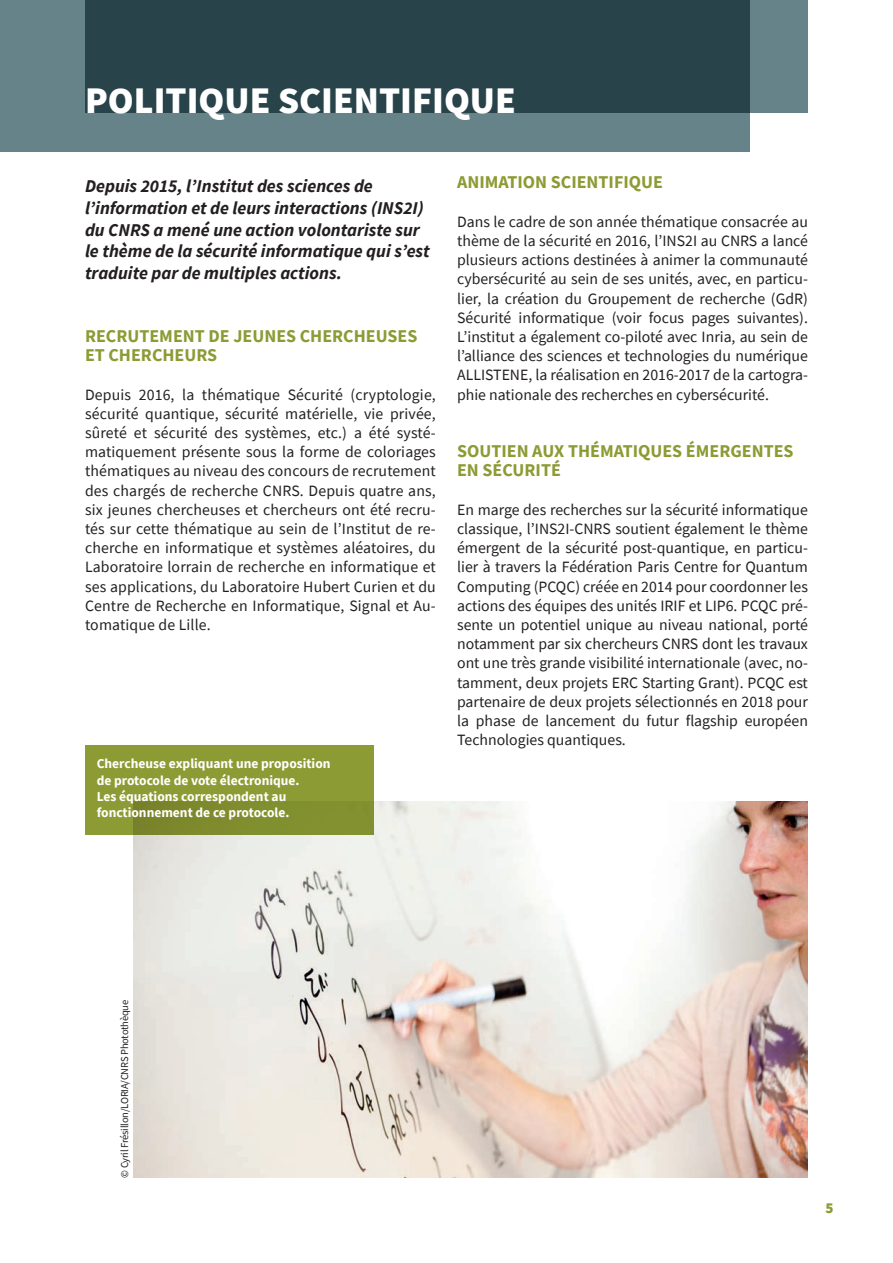
<style>
.page{position:relative;width:893px;height:1263px;background:#fff}
.page>*{position:absolute;margin:0;border:0;box-sizing:border-box;transform-origin:0 0}
.t1{font:900 37.5px "Source Sans Pro";color:#fff}
.t2{font:italic 700 18px/21.6px "Source Sans Pro";color:#231f20}
.t3{font:700 18px/19.2px "Source Sans Pro";color:#8d9b34}
.t4{font:15.75px/19.2px "Source Sans Pro";color:#231f20;text-align:justify}
.t5{font:900 15px "Source Sans Pro";color:#8d9b34}
.t6{font:700 13.5px/16.2px "Source Sans Pro";color:#fff}
.t7{font:10.5px "Source Sans Pro";letter-spacing:-.02em;color:#231f20}
</style>
<div class="page">
<img style="left:133px;top:801px;width:675px;height:377px">
<div style="left:85px;top:0;width:723px;height:113px;background:#66838a"></div>
<svg style="left:0;top:0;width:749px;height:152px;background:#3d5960"></svg>
<div style="left:85px;top:746px;width:288px;height:89px;background:linear-gradient(to bottom,#919f36,#818d2e)"></div>
<h1 class="t1" style="left:85px;top:75px;width:432px">POLITIQUE SCIENTIFIQUE</h1>
<p class="t2" style="left:85px;top:175px;width:346px">Depuis 2015, l’Institut des sciences de l’information et de leurs interactions (INS2I) du CNRS a mené une action volontariste sur le thème de la sécurité informatique qui s’est traduite par de multiples actions.</p>
<p class="t3" style="left:85px;top:326px;width:334px">RECRUTEMENT DE JEUNES CHERCHEUSES<br>ET CHERCHEURS</p>
<p class="t4" style="left:85px;top:385px;width:352px">Depuis 2016, la thématique Sécurité (cryptologie, sécurité quantique, sécurité matérielle, vie privée, sûreté et sécurité des systèmes, etc.) a été systé&shy;matiquement présente sous la forme de coloriages thématiques au niveau des concours de recrutement des chargés de recherche CNRS. Depuis quatre ans, six jeunes chercheuses et chercheurs ont été recru&shy;tés sur cette thématique au sein de l’Institut de re&shy;cherche en informatique et systèmes aléatoires, du Laboratoire lorrain de recherche en informatique et ses applications, du Laboratoire Hubert Curien et du Centre de Recherche en Informatique, Signal et Au&shy;tomatique de Lille.</p>
<p class="t6" style="left:97px;top:756px;width:235px">Chercheuse expliquant une proposition de protocole de vote électronique.<br>Les équations correspondent au fonctionnement de ce protocole.</p>
<p class="t3" style="left:457px;top:173px;width:207px">ANIMATION SCIENTIFIQUE</p>
<p class="t4" style="left:457px;top:212px;width:352px">Dans le cadre de son année thématique consacrée au thème de la sécurité en 2016, l’INS2I au CNRS a lancé plusieurs actions destinées à animer la communauté cybersécurité au sein de ses unités, avec, en particu&shy;lier, la création du Groupement de recherche (GdR)<br>Sécurité informatique (voir focus pages suivantes).<br>L’institut a également co-piloté avec Inria, au sein de l’alliance des sciences et technologies du numérique ALLISTENE, la réalisation en 2016-2017 de la cartogra&shy;phie nationale des recherches en cybersécurité.</p>
<p class="t3" style="left:457px;top:441px;width:338px">SOUTIEN AUX THÉMATIQUES ÉMERGENTES<br>EN SÉCURITÉ</p>
<p class="t4" style="left:457px;top:500px;width:352px">En marge des recherches sur la sécurité informatique classique, l’INS2I-CNRS soutient également le thème émergent de la sécurité post-quantique, en particu&shy;lier à travers la Fédération Paris Centre for Quantum Computing (PCQC) créée en 2014 pour coordonner les actions des équipes des unités IRIF et LIP6. PCQC pré&shy;sente un potentiel unique au niveau national, porté notamment par six chercheurs CNRS dont les travaux ont une très grande visibilité internationale (avec, no&shy;tamment, deux projets ERC Starting Grant). PCQC est partenaire de deux projets sélectionnés en 2018 pour la phase de lancement du futur flagship européen Technologies quantiques.</p>
<p class="t7" style="left:118px;top:1178px;width:180px;rotate:-90deg">© Cyril Frésillon/LORIA/CNRS Photothèque</p>
<p class="t5" style="left:825px;top:1198px;width:10px">5</p>
</div>
